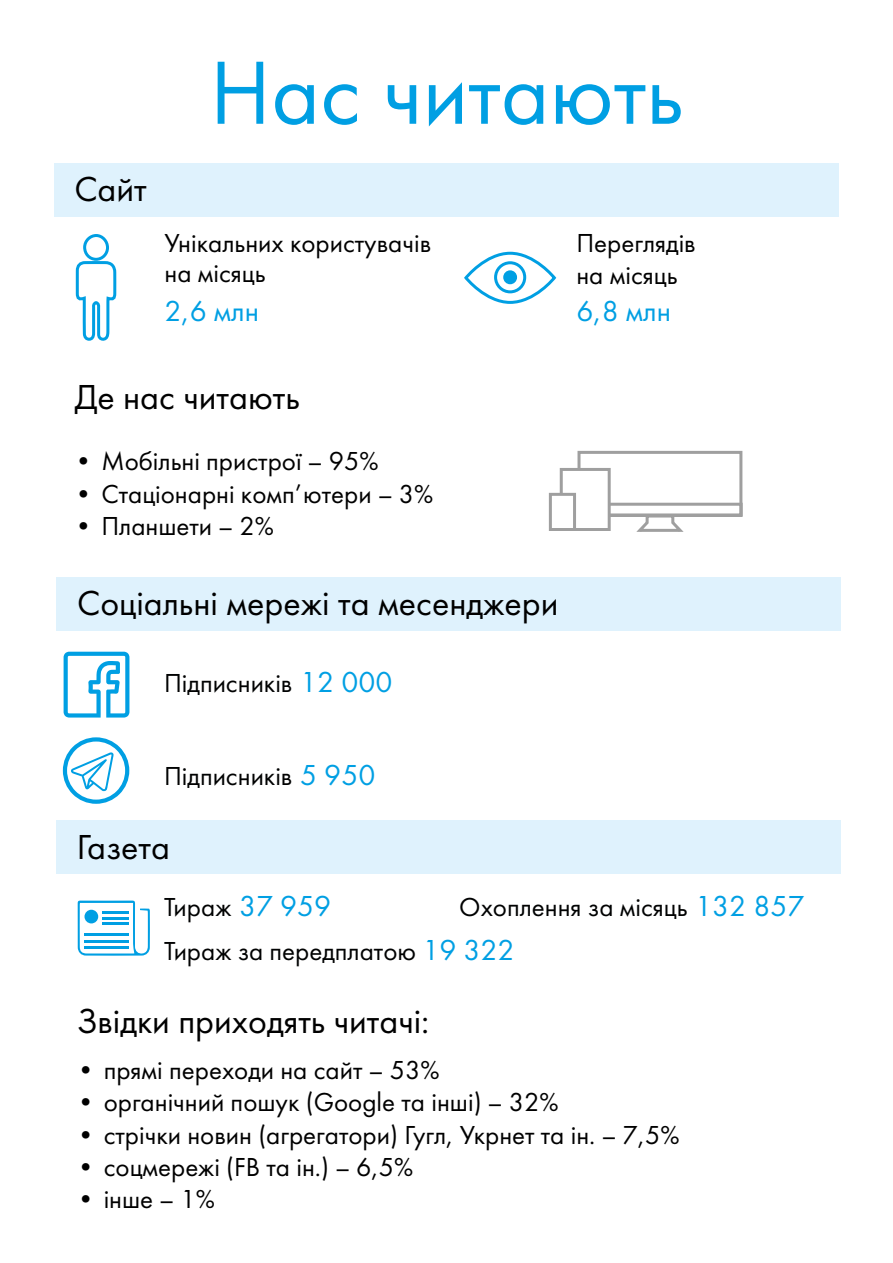
<style>
.page{position:relative;width:893px;height:1263px;background:#fff}
.page>*{position:absolute;margin:0;border:0;box-sizing:border-box;transform-origin:0 0}
.t1{font:93px "Futura Book C";color:#009fe3}
.t2{font:36px "Futura Book C";color:#000}
.t3{font:30px "Futura Book C";color:#009fe3}
.t4{font:27px/32.4px "Futura Book C";color:#000}
.t5{font:27px "Futura Book C";color:#010202}
.s1{font-size:30px;color:#009fe3}
</style>
<div class="page">
<div style="left:55px;top:163px;width:784px;height:54px;background:#dff2fd"></div>
<div style="left:56px;top:820px;width:784px;height:53px;background:#dff2fd"></div>
<svg style="left:464px;top:251px;width:93px;height:53px"></svg>
<div style="left:505px;top:272px;width:11px;height:11px;background:#009fe3;border-radius:50%"></div>
<div style="left:503px;top:270px;width:14px;height:14px;border:3px solid #009fe3;border-radius:50%"></div>
<svg style="left:75px;top:234px;width:42px;height:107px"></svg>
<div style="left:56px;top:577px;width:784px;height:54px;background:#dff2fd"></div>
<div style="left:577px;top:451px;width:165px;height:66px;border:3px solid #9f9f9f"></div>
<div style="left:579px;top:503px;width:164px;height:13px;border:3px solid #9f9f9f"></div>
<div style="left:560px;top:468px;width:51px;height:63px;background:#fff;border:3px solid #9f9f9f"></div>
<div style="left:549px;top:493px;width:27px;height:38px;background:#fff;border:3px solid #9f9f9f"></div>
<svg style="left:633px;top:513px;width:51px;height:19px"></svg>
<svg style="left:78px;top:900px;width:72px;height:56px"></svg>
<div style="left:85px;top:910px;width:13px;height:13px;background:#009fe3;border-radius:50%"></div>
<hr style="left:85px;top:933px;width:44px;height:2px;background:#009fe3">
<hr style="left:85px;top:940px;width:44px;height:2px;background:#009fe3">
<hr style="left:85px;top:946px;width:44px;height:2px;background:#009fe3">
<hr style="left:102px;top:912px;width:27px;height:2px;background:#009fe3">
<hr style="left:102px;top:917px;width:27px;height:2px;background:#009fe3">
<hr style="left:102px;top:922px;width:27px;height:3px;background:#009fe3">
<svg style="left:64px;top:652px;width:65px;height:65px"></svg>
<svg style="left:63px;top:737px;width:66px;height:67px"></svg>
<h1 class="t1" style="left:210px;top:42px;width:475px">Нас читають</h1>
<h2 class="t2" style="left:74px;top:170px;width:74px">Сайт</h2>
<p class="t4" style="left:165px;top:229px;width:268px;line-height:30px">Унікальних користувачів на місяць</p>
<p class="t3" style="left:165px;top:295px;width:96px">2,6 млн</p>
<p class="t4" style="left:576px;top:227px;width:121px">Переглядів на місяць</p>
<p class="t3" style="left:576px;top:295px;width:96px">6,8 млн</p>
<h2 class="t2" style="left:74px;top:377px;width:227px">Де нас читають</h2>
<p class="t4" style="left:74px;top:446px;width:306px">• Мобільні пристрої – 95%</p>
<p class="t4" style="left:74px;top:478px;width:360px">• Стаціонарні комп’ютери – 3%</p>
<p class="t4" style="left:74px;top:510px;width:201px">• Планшети – 2%</p>
<h2 class="t2" style="left:77px;top:583px;width:483px">Соціальні мережі та месенджери</h2>
<p class="t5" style="left:164px;top:668px;width:230px">Підписників <span class="s1">12 000</span></p>
<p class="t5" style="left:164px;top:761px;width:213px">Підписників <span class="s1">5 950</span></p>
<h2 class="t2" style="left:77px;top:828px;width:95px">Газета</h2>
<p class="t5" style="left:164px;top:892px;width:169px">Тираж <span class="s1">37 959</span></p>
<p class="t5" style="left:459px;top:892px;width:347px">Охоплення за місяць <span class="s1">132 857</span></p>
<p class="t5" style="left:164px;top:936px;width:352px">Тираж за передплатою <span class="s1">19 322</span></p>
<h2 class="t2" style="left:77px;top:1001px;width:354px">Звідки приходять читачі:</h2>
<p class="t4" style="left:77px;top:1054px;width:364px">• прямі переходи на сайт – 53%</p>
<p class="t4" style="left:77px;top:1086px;width:483px">• органічний пошук (Google та інші) – 32%</p>
<p class="t4" style="left:77px;top:1119px;width:605px">• стрічки новин (агрегатори) Гугл, Укрнет та ін. – 7,5%</p>
<p class="t4" style="left:77px;top:1151px;width:338px">• соцмережі (FB та ін.) – 6,5%</p>
<p class="t4" style="left:77px;top:1183px;width:140px">• інше – 1%</p>
</div>
